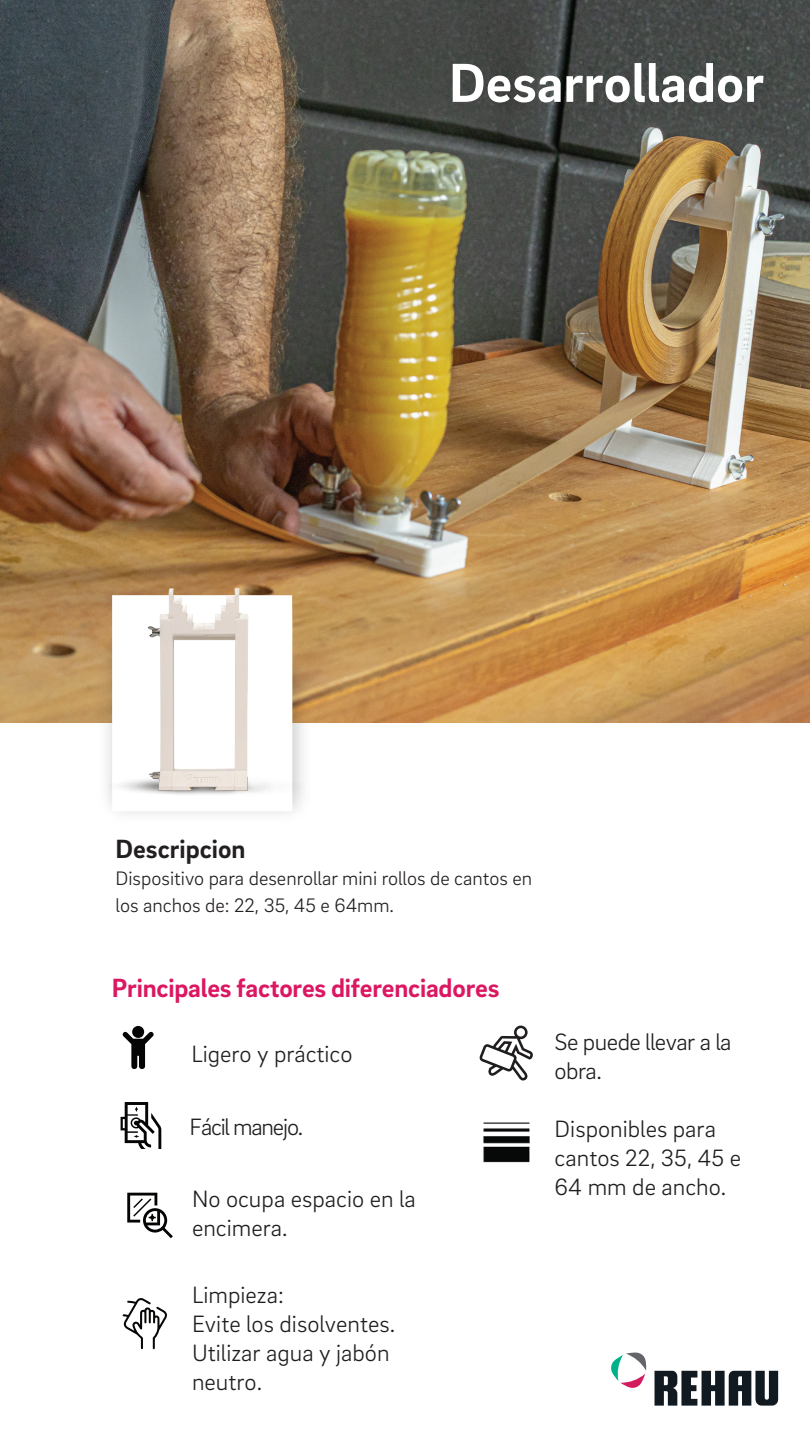
<style>
.page{position:relative;width:810px;height:1440px;background:#fff}
.page>*{position:absolute;margin:0;border:0;box-sizing:border-box;transform-origin:0 0}
.t1{font:700 56.3px "Brix Sans";color:#fff}
.t2{font:700 27px "Brix Sans";letter-spacing:-.01em;color:#dc1762}
.t3{font:700 27px "Brix Sans";color:#231f20}
.t4{font:300 24.2px/29px "Brix Sans";color:#201d1e}
.t5{font:300 24.2px/29px "Brix Sans";letter-spacing:-.025em;color:#201d1e}
.t6{font:300 24.2px "Brix Sans";letter-spacing:-.05em;color:#201d1e}
.t7{font:300 20px/27px "Brix Sans";color:#231f20}
</style>
<div class="page">
<img style="left:0;top:0;width:810px;height:723px">
<img style="left:109px;top:616px;width:211px;height:198px">
<svg style="left:112px;top:804px;width:180px;height:7px"></svg>
<svg style="left:479px;top:1026px;width:54px;height:55px"></svg>
<svg style="left:121px;top:1102px;width:40px;height:47px"></svg>
<img style="left:483px;top:1122px;width:47px;height:41px">
<svg style="left:123px;top:1026px;width:31px;height:43px"></svg>
<svg style="left:611px;top:1352px;width:35px;height:36px"></svg>
<svg style="left:655px;top:1371px;width:123px;height:35px"></svg>
<img style="left:72px;top:584px;width:233px;height:220px">
<svg style="left:123px;top:1298px;width:44px;height:51px"></svg>
<svg style="left:127px;top:1193px;width:46px;height:45px"></svg>
<h1 class="t1" style="left:449px;top:46px;width:317px">Desarrollador</h1>
<p class="t3" style="left:116px;top:831px;width:132px">Descripcion</p>
<p class="t7" style="left:116px;top:863px;width:418px">Dispositivo para desenrollar mini rollos de cantos en los anchos de: 22, 35, 45 e 64mm.</p>
<p class="t2" style="left:112px;top:971px;width:389px">Principales factores diferenciadores</p>
<p class="t4" style="left:191px;top:1038px;width:163px">Ligero y práctico</p>
<p class="t6" style="left:190px;top:1111px;width:115px">Fácil manejo.</p>
<p class="t4" style="left:192px;top:1183px;width:225px">No ocupa espacio en la encimera.</p>
<p class="t4" style="left:192px;top:1279px;width:205px">Limpieza:<br>Evite los disolventes.<br>Utilizar agua y jabón neutro.</p>
<p class="t5" style="left:555px;top:1026px;width:178px">Se puede llevar a la obra.</p>
<p class="t4" style="left:555px;top:1113px;width:188px">Disponibles para cantos 22, 35, 45 e<br>64 mm de ancho.</p>
</div>
